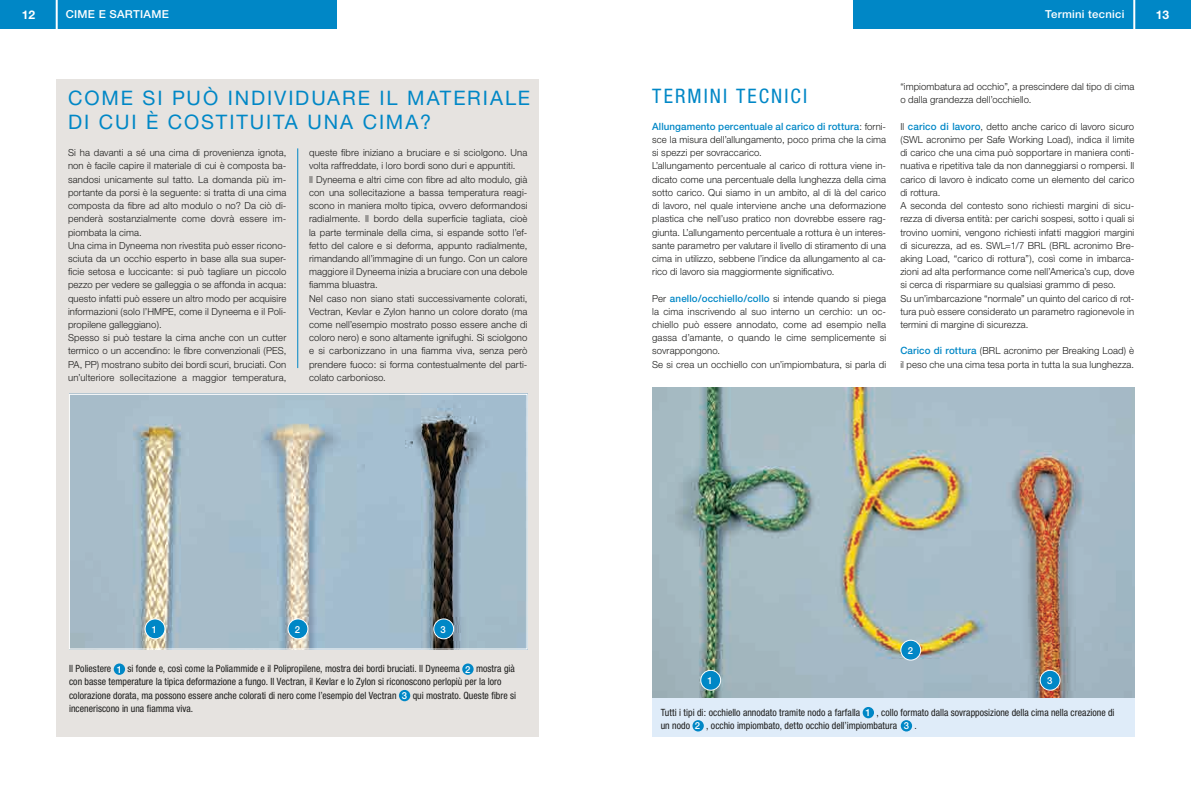
<style>
.page{position:relative;width:1191px;height:794px;background:#fff}
.page>*{position:absolute;margin:0;border:0;box-sizing:border-box;transform-origin:0 0}
.t1{font:20px/24px "Helvetica Neue";letter-spacing:.095em;color:#0087c6}
.t2{font:condensed 20px "Helvetica Neue";color:#0087c6}
.t3{font:700 12px "Helvetica Neue";color:#fff}
.t4{font:500 11px "Helvetica Neue";letter-spacing:.02em;color:#fff}
.t5{font:condensed 10px/13.2px "Helvetica Neue";letter-spacing:.005em;color:#1c1c1b}
.t6{font:500 10px "Helvetica Neue";letter-spacing:.01em;color:#0087c6}
.t7{font:300 9.7px/13.2px "Helvetica Neue";letter-spacing:.01em;color:#1c1c1b}
.t8{font:500 9.7px "Helvetica Neue";color:#fff}
.s1{font-weight:300;font-size:9.7px;color:#1c1c1b}
.s2{font-weight:500;font-size:10px;color:#0087c6}
.s3{font-weight:500;font-stretch:normal;font-size:9.7px;color:#fff}
</style>
<div class="page">
<div style="left:0;top:0;width:337px;height:28px;background:#0087c6"></div>
<hr style="left:56px;top:0;width:2px;height:33px;background:#fff">
<div style="left:853px;top:0;width:338px;height:28px;background:#0087c6"></div>
<hr style="left:1133px;top:0;width:2px;height:33px;background:#fff">
<div style="left:57px;top:79px;width:482px;height:658px;background:#e6e3e0"></div>
<img style="left:71px;top:396px;width:454px;height:251px">
<div style="left:69px;top:394px;width:458px;height:255px;border:1px solid #fff"></div>
<div style="left:114px;top:663px;width:11px;height:12px;background:#0087c6;border-radius:50%"></div>
<div style="left:462px;top:663px;width:11px;height:12px;background:#0087c6;border-radius:50%"></div>
<div style="left:399px;top:690px;width:11px;height:11px;background:#0087c6;border-radius:50%"></div>
<div style="left:145px;top:619px;width:20px;height:20px;background:#0087c6;border-radius:50%"></div>
<div style="left:145px;top:618px;width:20px;height:21px;border:1px solid #fff;border-radius:50%"></div>
<div style="left:288px;top:619px;width:20px;height:20px;background:#0087c6;border-radius:50%"></div>
<div style="left:287px;top:618px;width:21px;height:21px;border:1px solid #fff;border-radius:50%"></div>
<div style="left:434px;top:619px;width:19px;height:20px;background:#0087c6;border-radius:50%"></div>
<div style="left:433px;top:618px;width:21px;height:21px;border:1px solid #fff;border-radius:50%"></div>
<hr style="left:297px;top:148px;width:1px;height:220px;background:#0087c6">
<img style="left:652px;top:387px;width:482px;height:311px">
<div style="left:701px;top:670px;width:19px;height:20px;background:#0087c6;border-radius:50%"></div>
<div style="left:700px;top:670px;width:21px;height:20px;border:1px solid #fff;border-radius:50%"></div>
<div style="left:901px;top:640px;width:19px;height:20px;background:#0087c6;border-radius:50%"></div>
<div style="left:900px;top:640px;width:21px;height:20px;border:1px solid #fff;border-radius:50%"></div>
<div style="left:1040px;top:670px;width:20px;height:20px;background:#0087c6;border-radius:50%"></div>
<div style="left:1039px;top:670px;width:21px;height:20px;border:1px solid #fff;border-radius:50%"></div>
<div style="left:652px;top:698px;width:482px;height:39px;background:#dfecf9"></div>
<div style="left:862px;top:707px;width:12px;height:11px;background:#0087c6;border-radius:50%"></div>
<div style="left:692px;top:720px;width:12px;height:11px;background:#0087c6;border-radius:50%"></div>
<div style="left:900px;top:720px;width:12px;height:11px;background:#0087c6;border-radius:50%"></div>
<p class="t3" style="left:22px;top:7px;width:15px">12</p>
<p class="t4" style="left:66px;top:7px;width:105px">CIME E SARTIAME</p>
<p class="t4" style="left:1045px;top:7px;width:81px">Termini tecnici</p>
<p class="t3" style="left:1156px;top:7px;width:15px">13</p>
<h1 class="t1" style="left:68px;top:86px;width:463px">COME SI PUò INDIVIDUARE IL MATERIALE<br>DI CUI è COSTITUITA UNA CIMA?</h1>
<p class="t7" style="left:68px;top:146px;width:220px">Si ha davanti a sé una cima di provenienza ignota, non è facile capire il materiale di cui è composta ba&shy;sandosi unicamente sul tatto. La domanda più im&shy;portante da porsi è la seguente: si tratta di una cima composta da fibre ad alto modulo o no? Da ciò di&shy;penderà sostanzialmente come dovrà essere im&shy;piombata la cima.<br>Una cima in Dyneema non rivestita può esser ricono&shy;sciuta da un occhio esperto in base alla sua super&shy;ficie setosa e luccicante: si può tagliare un piccolo pezzo per vedere se galleggia o se affonda in acqua: questo infatti può essere un altro modo per acquisire informazioni (solo l’HMPE, come il Dyneema e il Poli&shy;propilene galleggiano).<br>Spesso si può testare la cima anche con un cutter termico o un accendino: le fibre convenzionali (PES, PA, PP) mostrano subito dei bordi scuri, bruciati. Con un’ulteriore sollecitazione a maggior temperatura,</p>
<p class="t7" style="left:309px;top:146px;width:220px">queste fibre iniziano a bruciare e si sciolgono. Una volta raffreddate, i loro bordi sono duri e appuntiti.<br>Il Dyneema e altri cime con fibre ad alto modulo, già con una sollecitazione a bassa temperatura reagi&shy;scono in maniera molto tipica, ovvero deformandosi radialmente. Il bordo della superficie tagliata, cioè la parte terminale della cima, si espande sotto l’ef&shy;fetto del calore e si deforma, appunto radialmente, rimandando all’immagine di un fungo. Con un calore maggiore il Dyneema inizia a bruciare con una debole fiamma bluastra.<br>Nel caso non siano stati successivamente colorati, Vectran, Kevlar e Zylon hanno un colore dorato (ma come nell’esempio mostrato posso essere anche di coloro nero) e sono altamente ignifughi. Si sciolgono e si carbonizzano in una fiamma viva, senza però prendere fuoco: si forma contestualmente del parti&shy;colato carbonioso.</p>
<h1 class="t2" style="left:652px;top:85px;width:23px">Termi</h1>
<h1 class="t2" style="left:710px;top:85px;width:83px">ni tecnici</h1>
<p class="t6" style="left:652px;top:120px;width:235px">Allungamento percentuale al carico di rottura<span class="s1">: forni-</span></p>
<p class="t7" style="left:652px;top:133px;width:235px">sce la misura dell’allungamento, poco prima che la cima si spezzi per sovraccarico.<br>L’allungamento percentuale al carico di rottura viene in&shy;dicato come una percentuale della lunghezza della cima sotto carico. Qui siamo in un ambito, al di là del carico di lavoro, nel quale interviene anche una deformazione plastica che nell’uso pratico non dovrebbe essere rag&shy;giunta. L’allungamento percentuale a rottura è un interes&shy;sante parametro per valutare il livello di stiramento di una cima in utilizzo, sebbene l’indice da allungamento al ca&shy;rico di lavoro sia maggiormente significativo.</p>
<p class="t7" style="left:652px;top:291px;width:235px">Per <span class="s2">anello/occhiello/collo</span> si intende quando si piega la cima inscrivendo al suo interno un cerchio: un oc&shy;chiello può essere annodato, come ad esempio nella gassa d’amante, o quando le cime semplicemente si sovrappongono.<br>Se si crea un occhiello con un’impiombatura, si parla di</p>
<p class="t7" style="left:900px;top:80px;width:235px">“impiombatura ad occhio”, a prescindere dal tipo di cima o dalla grandezza dell’occhiello.</p>
<p class="t7" style="left:900px;top:120px;width:235px">Il <span class="s2">carico di lavoro</span>, detto anche carico di lavoro sicuro (SWL acronimo per Safe Working Load), indica il limite di carico che una cima può sopportare in maniera conti&shy;nuativa e ripetitiva tale da non danneggiarsi o rompersi. Il carico di lavoro è indicato come un elemento del carico di rottura.<br>A seconda del contesto sono richiesti margini di sicu&shy;rezza di diversa entità: per carichi sospesi, sotto i quali si trovino uomini, vengono richiesti infatti maggiori margini di sicurezza, ad es. SWL=1/7 BRL (BRL acronimo Bre&shy;aking Load, “carico di rottura”), così come in imbarca&shy;zioni ad alta performance come nell’America’s cup, dove si cerca di risparmiare su qualsiasi grammo di peso.<br>Su un’imbarcazione “normale” un quinto del carico di rot&shy;tura può essere considerato un parametro ragionevole in termini di margine di sicurezza.</p>
<p class="t7" style="left:900px;top:344px;width:235px"><span class="s2">Carico di rottura</span> (BRL acronimo per Breaking Load) è il peso che una cima tesa porta in tutta la sua lunghezza.</p>
<p class="t8" style="left:152px;top:623px;width:7px">1</p>
<p class="t8" style="left:295px;top:623px;width:7px">2</p>
<p class="t8" style="left:440px;top:623px;width:7px">3</p>
<p class="t5" style="left:69px;top:662px;width:448px">Il Poliestere <span class="s3">1</span> si fonde e, così come la Poliammide e il Polipropilene, mostra dei bordi bruciati. Il Dyneema <span class="s3">2</span> mostra già con basse temperature la tipica deformazione a fungo. Il Vectran, il Kevlar e lo Zylon si riconoscono perlopiù per la loro colorazione dorata, ma possono essere anche colorati di nero come l’esempio del Vectran <span class="s3">3</span> qui mostrato. Queste fibre si inceneriscono in una fiamma viva.</p>
<p class="t8" style="left:907px;top:644px;width:7px">2</p>
<p class="t8" style="left:1047px;top:675px;width:7px">3</p>
<p class="t5" style="left:660px;top:705px;width:455px">Tutti i tipi di: occhiello annodato tramite nodo a farfalla <span class="s3">1</span> , collo formato dalla sovrapposizione della cima nella creazione di un nodo <span class="s3">2</span> , occhio impiombato, detto occhio dell’impiombatura <span class="s3">3</span> .</p>
<p class="t8" style="left:707px;top:675px;width:7px">1</p>
</div>
